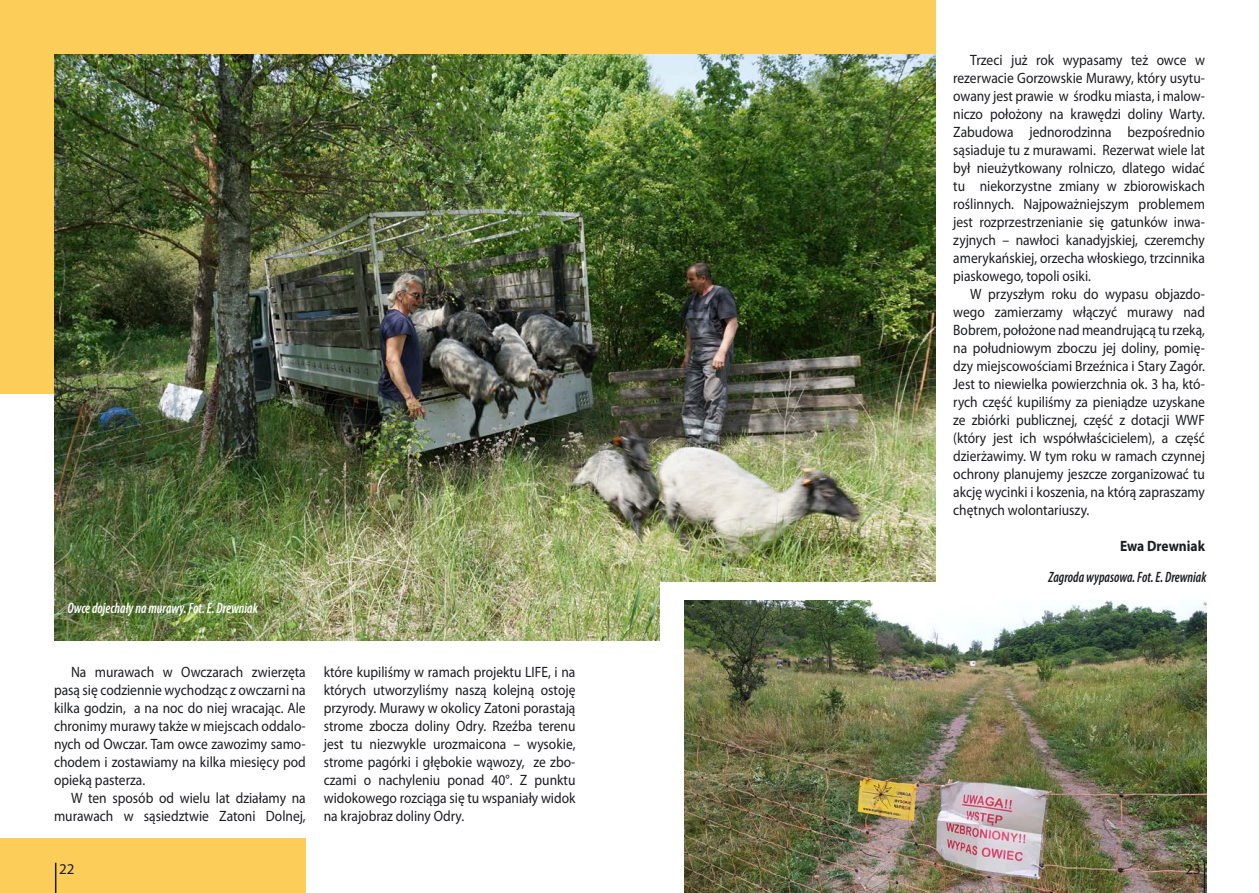
<style>
.page{position:relative;width:1259px;height:893px;background:#fff}
.page>*{position:absolute;margin:0;border:0;box-sizing:border-box;transform-origin:0 0}
.t1{font:15px/18px "Myriad Pro";color:#1b1c20;text-align:justify;scale:.9 1}
.t2{font:italic 600 condensed 15px "Myriad Pro";color:#fff;scale:.9 1}
.t3{font:italic 600 condensed 15px "Myriad Pro";color:#1b1c20;scale:.9 1}
.t4{font:700 15px "Myriad Pro";color:#1b1c20;scale:.9 1}
.t5{font:15px "Myriad Pro";color:#1b1c20}
</style>
<div class="page">
<div style="left:0;top:839px;width:306px;height:54px;background:#fcce59"></div>
<div style="left:0;top:0;width:935px;height:393px;background:#fcce59"></div>
<img style="left:55px;top:54px;width:880px;height:587px">
<div style="left:660px;top:582px;width:393px;height:311px;background:#fff"></div>
<img style="left:685px;top:600px;width:521px;height:293px">
<hr style="left:1203px;top:863px;width:2px;height:30px;background:#1b1c20">
<hr style="left:55px;top:863px;width:1px;height:30px;background:#1b1c20">
<p class="t1" style="left:953px;top:51px;width:281px;text-indent:17px">Trzeci już rok wypasamy też owce w rezerwacie Gorzowskie Murawy, który usytu&shy;owany jest prawie w środku miasta, i malow&shy;niczo położony na krawędzi doliny Warty.<br>Zabudowa jednorodzinna bezpośrednio sąsiaduje tu z murawami. Rezerwat wiele lat był nieużytkowany rolniczo, dlatego widać tu niekorzystne zmiany w zbiorowiskach roślinnych. Najpoważniejszym problemem jest rozprzestrzenianie się gatunków inwa&shy;zyjnych – nawłoci kanadyjskiej, czeremchy amerykańskiej, orzecha włoskiego, trzcinnika piaskowego, topoli osiki.</p>
<p class="t1" style="left:953px;top:285px;width:281px;text-indent:17px">W przyszłym roku do wypasu objazdo&shy;wego zamierzamy włączyć murawy nad Bobrem, położone nad meandrującą tu rzeką, na południowym zboczu jej doliny, pomię&shy;dzy miejscowościami Brzeźnica i Stary Zagór.<br>Jest to niewielka powierzchnia ok. 3 ha, któ&shy;rych część kupiliśmy za pieniądze uzyskane ze zbiórki publicznej, część z dotacji WWF (który jest ich współwłaścicielem), a część dzierżawimy. W tym roku w ramach czynnej ochrony planujemy jeszcze zorganizować tu akcję wycinki i koszenia, na którą zapraszamy chętnych wolontariuszy.</p>
<p class="t4" style="left:1120px;top:536px;width:96px">Ewa Drewniak</p>
<p class="t2" style="left:67px;top:599px;width:213px">Owce dojechały na murawy. Fot. E. Drewniak</p>
<p class="t1" style="left:54px;top:662px;width:281px;text-indent:17px">Na murawach w Owczarach zwierzęta pasą się codziennie wychodząc z owczarni na kilka godzin, a na noc do niej wracając. Ale chronimy murawy także w miejscach oddalo&shy;nych od Owczar. Tam owce zawozimy samo&shy;chodem i zostawiamy na kilka miesięcy pod opieką pasterza.</p>
<p class="t1" style="left:54px;top:788px;width:281px;text-align:right">W ten sposób od wielu lat działamy na murawach w sąsiedztwie Zatoni Dolnej,</p>
<p class="t1" style="left:324px;top:662px;width:281px">które kupiliśmy w ramach projektu LIFE, i na których utworzyliśmy naszą kolejną ostoję przyrody. Murawy w okolicy Zatoni porastają strome zbocza doliny Odry. Rzeźba terenu jest tu niezwykle urozmaicona – wysokie, strome pagórki i głębokie wąwozy, ze zbo&shy;czami o nachyleniu ponad 40°. Z punktu widokowego rozciąga się tu wspaniały widok na krajobraz doliny Odry.</p>
<p class="t3" style="left:1048px;top:568px;width:177px">Zagroda wypasowa. Fot. E. Drewniak</p>
<p class="t5" style="left:59px;top:860px;width:17px">22</p>
<p class="t5" style="left:1185px;top:860px;width:17px">23</p>
</div>
